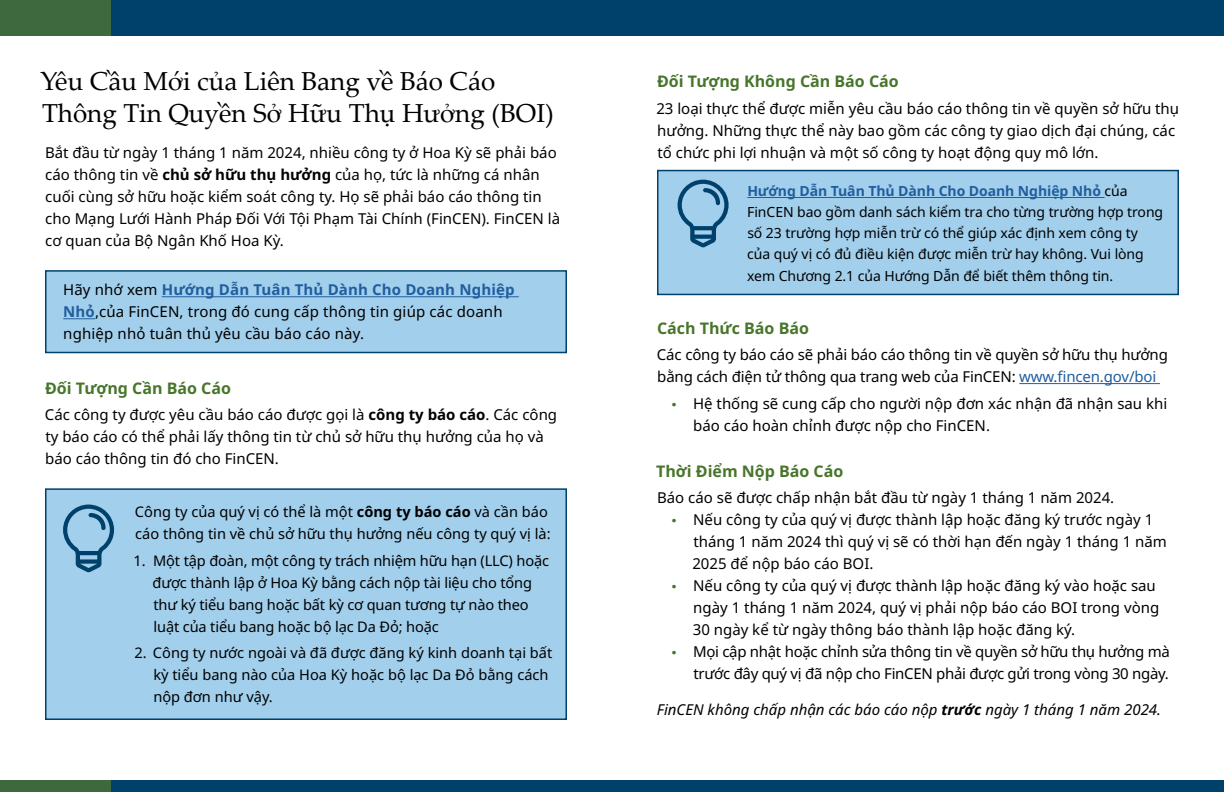
<style>
.page{position:relative;width:1224px;height:792px;background:#fff}
.page>*{position:absolute;margin:0;border:0;box-sizing:border-box;transform-origin:0 0}
.t1{font:26px/32px "Palatino Linotype";color:#000}
.H2{font:700 16px "Noto Sans";color:#47752a}
.Body_Text{font:15px/22px "Noto Sans";color:#000}
.Call_Out_Box{font:15px/22px "Noto Sans";letter-spacing:.01em;color:#000}
.Body_Text-2{font:15px/22px "Noto Sans";letter-spacing:-.02em;color:#000;text-align:right}
.Body_Text-3{font:italic 15px "Noto Sans";color:#000}
.Call_Out_Box-2{font:14.6px/22px "Noto Sans";color:#000}
.Call_Out_Box-3{font:14px/21.2px "Noto Sans";letter-spacing:-.005em;color:#000}
.s1{font-weight:700}
.s2{font-weight:700;color:#215e9e}
.s3{color:#215e9e}
.s4{font-family:"Century Gothic";font-size:12px;color:#47752a}
</style>
<div class="page">
<div style="left:45px;top:488px;width:522px;height:232px;background:#a2cfec;border:2px solid #00416b"></div>
<div style="left:45px;top:270px;width:522px;height:83px;background:#a2cfec;border:2px solid #00416b"></div>
<div style="left:657px;top:170px;width:522px;height:125px;background:#a2cfec;border:2px solid #00416b"></div>
<svg style="left:63px;top:505px;width:51px;height:67px"></svg>
<svg style="left:678px;top:180px;width:51px;height:67px"></svg>
<hr style="left:162px;top:296px;width:357px;height:1px;background:#215e9e">
<hr style="left:63px;top:318px;width:32px;height:1px;background:#215e9e">
<div style="left:94px;top:780px;width:1130px;height:12px;background:#00416b"></div>
<div style="left:94px;top:0;width:1130px;height:36px;background:#00416b"></div>
<div style="left:0;top:780px;width:110px;height:12px;background:#3e683d"></div>
<div style="left:0;top:0;width:110px;height:36px;background:#3e683d"></div>
<hr style="left:747px;top:197px;width:358px;height:1px;background:#215e9e">
<hr style="left:1019px;top:383px;width:141px;height:1px;background:#215e9e">
<h1 class="t1" style="left:40px;top:64px;width:515px">Yêu Cầu Mới của Liên Bang về Báo Cáo<br>Thông Tin Quyền Sở Hữu Thụ Hưởng (BOI)</h1>
<p class="Body_Text" style="left:45px;top:142px;width:517px">Bắt đầu từ ngày 1 tháng 1 năm 2024, nhiều công ty ở Hoa Kỳ sẽ phải báo cáo thông tin về <span class="s1">chủ sở hữu thụ hưởng</span> của họ, tức là những cá nhân cuối cùng sở hữu hoặc kiểm soát công ty. Họ sẽ phải báo cáo thông tin cho Mạng Lưới Hành Pháp Đối Với Tội Phạm Tài Chính (FinCEN). FinCEN là cơ quan của Bộ Ngân Khố Hoa Kỳ.</p>
<p class="Call_Out_Box" style="left:63px;top:279px;width:453px">Hãy nhớ xem <span class="s2">Hướng Dẫn Tuân Thủ Dành Cho Doanh Nghiệp<br>Nhỏ</span>,của FinCEN, trong đó cung cấp thông tin giúp các doanh nghiệp nhỏ tuân thủ yêu cầu báo cáo này.</p>
<h1 class="H2" style="left:45px;top:377px;width:187px">Đối Tượng Cần Báo Cáo</h1>
<p class="Body_Text" style="left:45px;top:404px;width:514px">Các công ty được yêu cầu báo cáo được gọi là <span class="s1">công ty báo cáo</span>. Các công ty báo cáo có thể phải lấy thông tin từ chủ sở hữu thụ hưởng của họ và báo cáo thông tin đó cho FinCEN.</p>
<p class="Call_Out_Box-2" style="left:135px;top:501px;width:417px">Công ty của quý vị có thể là một <span class="s1">công ty báo cáo</span> và cần báo cáo thông tin về chủ sở hữu thụ hưởng nếu công ty quý vị là:</p>
<p class="Call_Out_Box-2" style="left:152px;top:550px;width:398px;text-indent:-19px">1. Một tập đoàn, một công ty trách nhiệm hữu hạn (LLC) hoặc được thành lập ở Hoa Kỳ bằng cách nộp tài liệu cho tổng thư ký tiểu bang hoặc bất kỳ cơ quan tương tự nào theo luật của tiểu bang hoặc bộ lạc Da Đỏ; hoặc</p>
<p class="Call_Out_Box-2" style="left:153px;top:642px;width:401px;text-indent:-19px">2. Công ty nước ngoài và đã được đăng ký kinh doanh tại bất kỳ tiểu bang nào của Hoa Kỳ hoặc bộ lạc Da Đỏ bằng cách nộp đơn như vậy.</p>
<h1 class="H2" style="left:657px;top:70px;width:243px">Đối Tượng Không Cần Báo Cáo</h1>
<p class="Body_Text" style="left:656px;top:98px;width:524px">23 loại thực thể được miễn yêu cầu báo cáo thông tin về quyền sở hữu thụ hưởng. Những thực thể này bao gồm các công ty giao dịch đại chúng, các tổ chức phi lợi nhuận và một số công ty hoạt động quy mô lớn.</p>
<p class="Call_Out_Box-3" style="left:747px;top:181px;width:418px"><span class="s2">Hướng Dẫn Tuân Thủ Dành Cho Doanh Nghiệp Nhỏ</span> của FinCEN bao gồm danh sách kiểm tra cho từng trường hợp trong số 23 trường hợp miễn trừ có thể giúp xác định xem công ty của quý vị có đủ điều kiện được miễn trừ hay không. Vui lòng xem Chương 2.1 của Hướng Dẫn để biết thêm thông tin.</p>
<h1 class="H2" style="left:657px;top:316px;width:153px">Cách Thức Báo Báo</h1>
<p class="Body_Text" style="left:657px;top:344px;width:512px">Các công ty báo cáo sẽ phải báo cáo thông tin về quyền sở hữu thụ hưởng bằng cách điện tử thông qua trang web của FinCEN: <span class="s3">www.fincen.gov/boi</span></p>
<p class="Body_Text" style="left:693px;top:393px;width:475px;text-indent:-23px"><span class="s4">•</span> Hệ thống sẽ cung cấp cho người nộp đơn xác nhận đã nhận sau khi báo cáo hoàn chỉnh được nộp cho FinCEN.</p>
<h1 class="H2" style="left:656px;top:460px;width:189px">Thời Điểm Nộp Báo Cáo</h1>
<p class="Body_Text" style="left:657px;top:487px;width:459px">Báo cáo sẽ được chấp nhận bắt đầu từ ngày 1 tháng 1 năm 2024.</p>
<p class="Body_Text" style="left:692px;top:509px;width:476px;text-indent:-22px"><span class="s4">•</span> Nếu công ty của quý vị được thành lập hoặc đăng ký trước ngày 1 tháng 1 năm 2024 thì quý vị sẽ có thời hạn đến ngày 1 tháng 1 năm<br>2025 để nộp báo cáo BOI.</p>
<p class="Body_Text" style="left:693px;top:575px;width:468px;text-indent:-22px"><span class="s4">•</span> Nếu công ty của quý vị được thành lập hoặc đăng ký vào hoặc sau ngày 1 tháng 1 năm 2024, quý vị phải nộp báo cáo BOI trong vòng<br>30 ngày kể từ ngày thông báo thành lập hoặc đăng ký.</p>
<p class="Body_Text-2" style="left:671px;top:641px;width:501px"><span class="s4">•</span> Mọi cập nhật hoặc chỉnh sửa thông tin về quyền sở hữu thụ hưởng mà trước đây quý vị đã nộp cho FinCEN phải được gửi trong vòng 30 ngày.</p>
<p class="Body_Text-3" style="left:657px;top:699px;width:506px">FinCEN không chấp nhận các báo cáo nộp <span class="s1">trước</span> ngày 1 tháng 1 năm 2024.</p>
</div>
